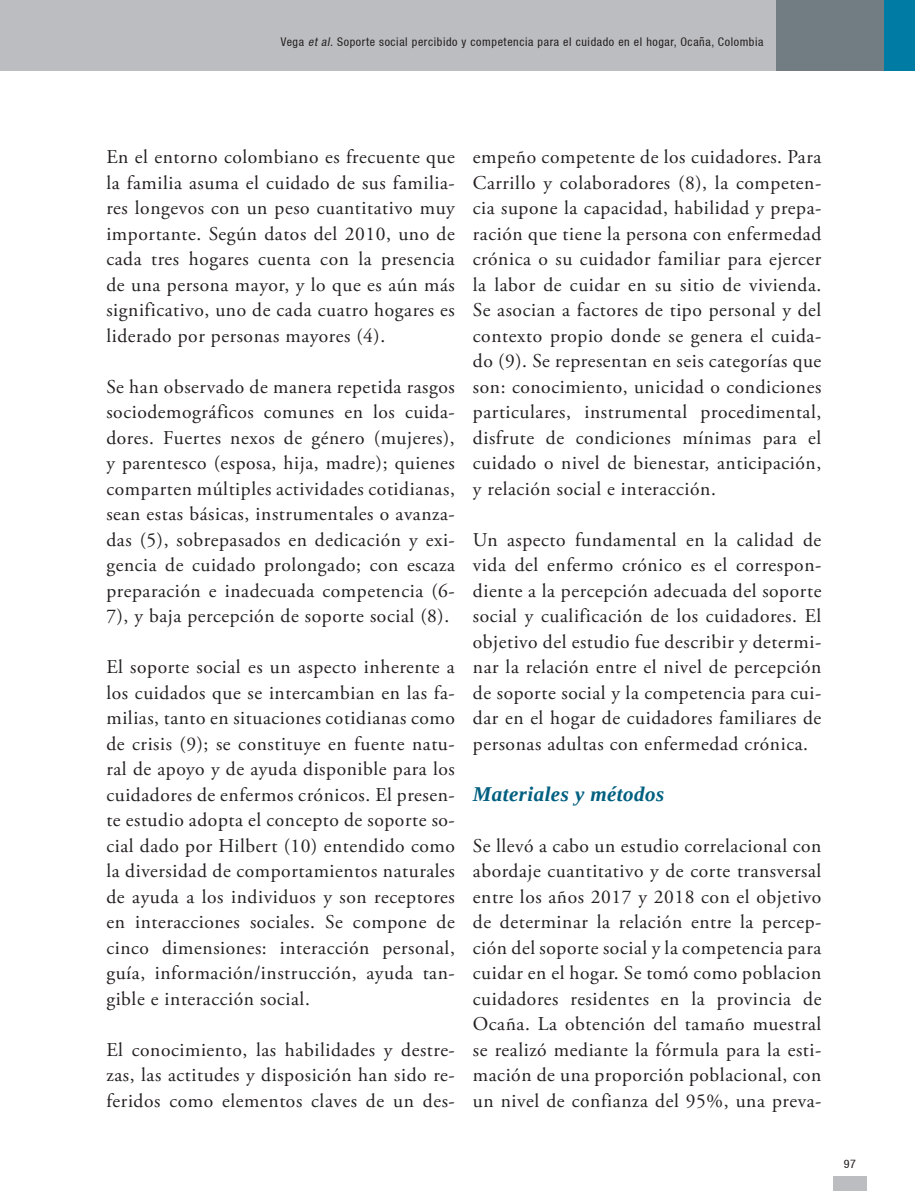
<style>
.page{position:relative;width:915px;height:1191px;background:#fff}
.page>*{position:absolute;margin:0;border:0;box-sizing:border-box;transform-origin:0 0}
.t1{font:italic 700 21px "Liberation Serif";letter-spacing:.02em;color:#005f80}
.t2{font:19.5px/25.5px "Adobe Garamond Pro";letter-spacing:.03em;color:#231f20;text-align:justify}
.t3{font:condensed 12px "Helvetica 57";letter-spacing:.05em;color:#231f20}
.s1{font-style:italic}
</style>
<div class="page">
<div style="left:832px;top:1175px;width:34px;height:16px;background:#bcbdc0"></div>
<div style="left:0;top:0;width:914px;height:71px;background:#bcbdc0"></div>
<div style="left:776px;top:0;width:138px;height:71px;background:#717d83"></div>
<div style="left:884px;top:0;width:30px;height:71px;background:#007ca4"></div>
<p class="t3" style="left:280px;top:35px;width:484px">Vega <span class="s1">et al.</span> Soporte social percibido y competencia para el cuidado en el hogar, Ocaña, Colombia</p>
<p class="t2" style="left:106px;top:145px;width:350px">En el entorno colombiano es frecuente que la familia asuma el cuidado de sus familia&shy;res longevos con un peso cuantitativo muy importante. Según datos del 2010, uno de cada tres hogares cuenta con la presencia de una persona mayor, y lo que es aún más significativo, uno de cada cuatro hogares es liderado por personas mayores (4).</p>
<p class="t2" style="left:106px;top:374px;width:350px">Se han observado de manera repetida rasgos sociodemográficos comunes en los cuida&shy;dores. Fuertes nexos de género (mujeres), y parentesco (esposa, hija, madre); quienes comparten múltiples actividades cotidianas, sean estas básicas, instrumentales o avanza&shy;das (5), sobrepasados en dedicación y exi&shy;gencia de cuidado prolongado; con escaza preparación e inadecuada competencia (6- 7), y baja percepción de soporte social (8).</p>
<p class="t2" style="left:106px;top:655px;width:350px">El soporte social es un aspecto inherente a los cuidados que se intercambian en las fa&shy;milias, tanto en situaciones cotidianas como de crisis (9); se constituye en fuente natu&shy;ral de apoyo y de ayuda disponible para los cuidadores de enfermos crónicos. El presen&shy;te estudio adopta el concepto de soporte so&shy;cial dado por Hilbert (10) entendido como la diversidad de comportamientos naturales de ayuda a los individuos y son receptores en interacciones sociales. Se compone de cinco dimensiones: interacción personal, guía, información/instrucción, ayuda tan&shy;gible e interacción social.</p>
<p class="t2" style="left:106px;top:1037px;width:350px">El conocimiento, las habilidades y destre&shy;zas, las actitudes y disposición han sido re&shy;feridos como elementos claves de un des-</p>
<p class="t2" style="left:472px;top:145px;width:350px">empeño competente de los cuidadores. Para Carrillo y colaboradores (8), la competen&shy;cia supone la capacidad, habilidad y prepa&shy;ración que tiene la persona con enfermedad crónica o su cuidador familiar para ejercer la labor de cuidar en su sitio de vivienda.<br>Se asocian a factores de tipo personal y del contexto propio donde se genera el cuida&shy;do (9). Se representan en seis categorías que son: conocimiento, unicidad o condiciones particulares, instrumental procedimental, disfrute de condiciones mínimas para el cuidado o nivel de bienestar, anticipación, y relación social e interacción.</p>
<p class="t2" style="left:472px;top:527px;width:350px">Un aspecto fundamental en la calidad de vida del enfermo crónico es el correspon&shy;diente a la percepción adecuada del soporte social y cualificación de los cuidadores. El objetivo del estudio fue describir y determi&shy;nar la relación entre el nivel de percepción de soporte social y la competencia para cui&shy;dar en el hogar de cuidadores familiares de personas adultas con enfermedad crónica.</p>
<p class="t1" style="left:472px;top:780px;width:193px">Materiales y métodos</p>
<p class="t2" style="left:472px;top:833px;width:350px">Se llevó a cabo un estudio correlacional con abordaje cuantitativo y de corte transversal entre los años 2017 y 2018 con el objetivo de determinar la relación entre la percep&shy;ción del soporte social y la competencia para cuidar en el hogar. Se tomó como poblacion cuidadores residentes en la provincia de Ocaña. La obtención del tamaño muestral se realizó mediante la fórmula para la esti&shy;mación de una proporción poblacional, con un nivel de confianza del 95%, una preva-</p>
<p class="t3" style="left:843px;top:1156px;width:14px">97</p>
</div>
